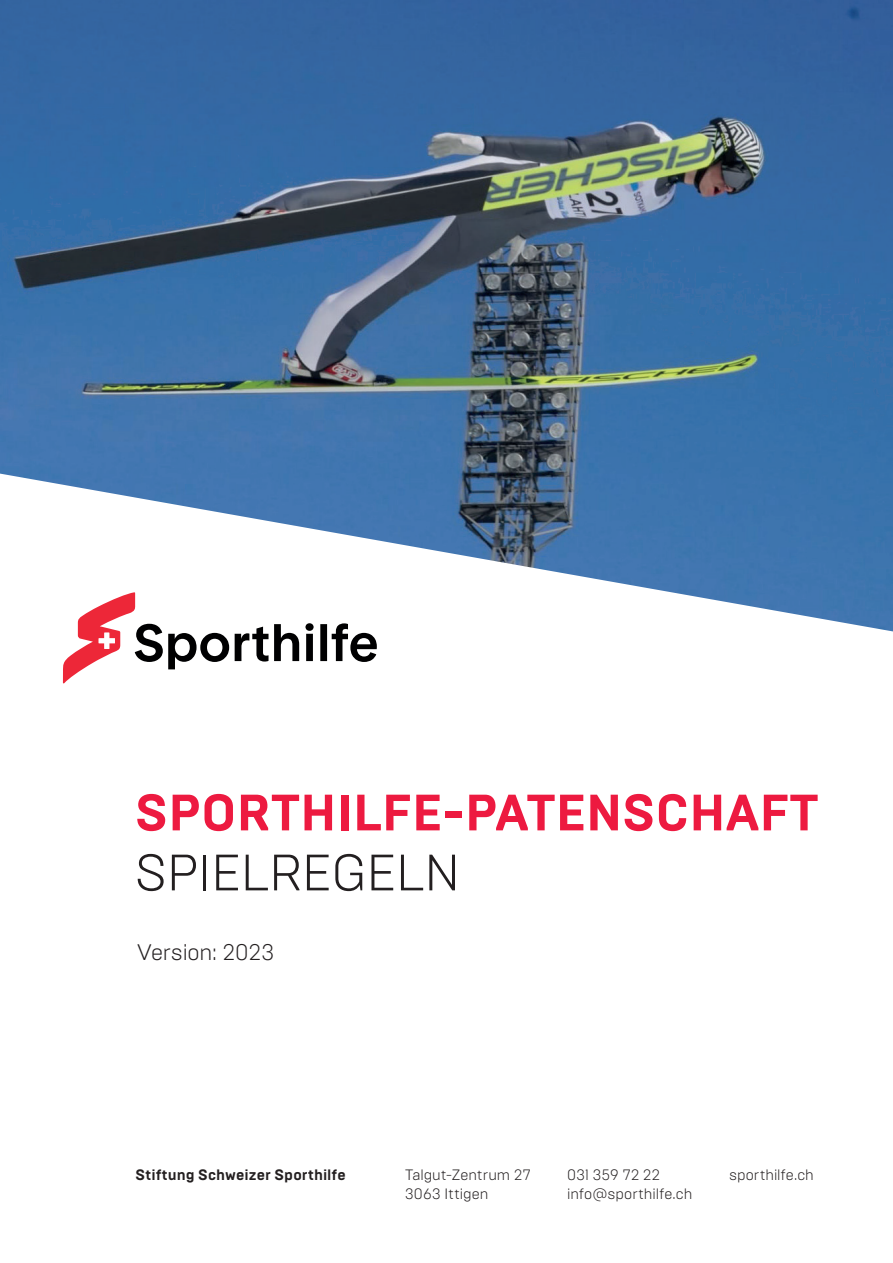
<style>
.page{position:relative;width:893px;height:1263px;background:#fff}
.page>*{position:absolute;margin:0;border:0;box-sizing:border-box;transform-origin:0 0}
.t1{font:700 51px "Brutal Type";color:#ed1a40}
.t2{font:300 51px "Brutal Type";color:#231f20}
.t3{font:300 22.5px "Brutal Type";letter-spacing:-.01em;color:#231f20}
.t4{font:300 15px "Brutal Type";letter-spacing:.005em;color:#231f20}
.t5{font:700 15px "Brutal Type";letter-spacing:.005em;color:#231f20}
</style>
<div class="page">
<img style="left:0;top:0;width:893px;height:632px">
<svg style="left:63px;top:592px;width:314px;height:91px"></svg>
<h1 class="t1" style="left:135px;top:781px;width:685px">SPORTHILFE-PATENSCHAFT</h1>
<h1 class="t2" style="left:135px;top:842px;width:326px">SPIELREGELN</h1>
<h2 class="t3" style="left:137px;top:939px;width:139px">Version: 2023</h2>
<p class="t5" style="left:135px;top:1165px;width:212px">Stiftung Schweizer Sporthilfe</p>
<p class="t4" style="left:405px;top:1165px;width:127px">Talgut-Zentrum 27</p>
<p class="t4" style="left:567px;top:1165px;width:95px">031 359 72 22</p>
<p class="t4" style="left:729px;top:1165px;width:86px">sporthilfe.ch</p>
<p class="t4" style="left:405px;top:1185px;width:85px">3063 Ittigen</p>
<p class="t4" style="left:567px;top:1185px;width:127px">info@sporthilfe.ch</p>
</div>
